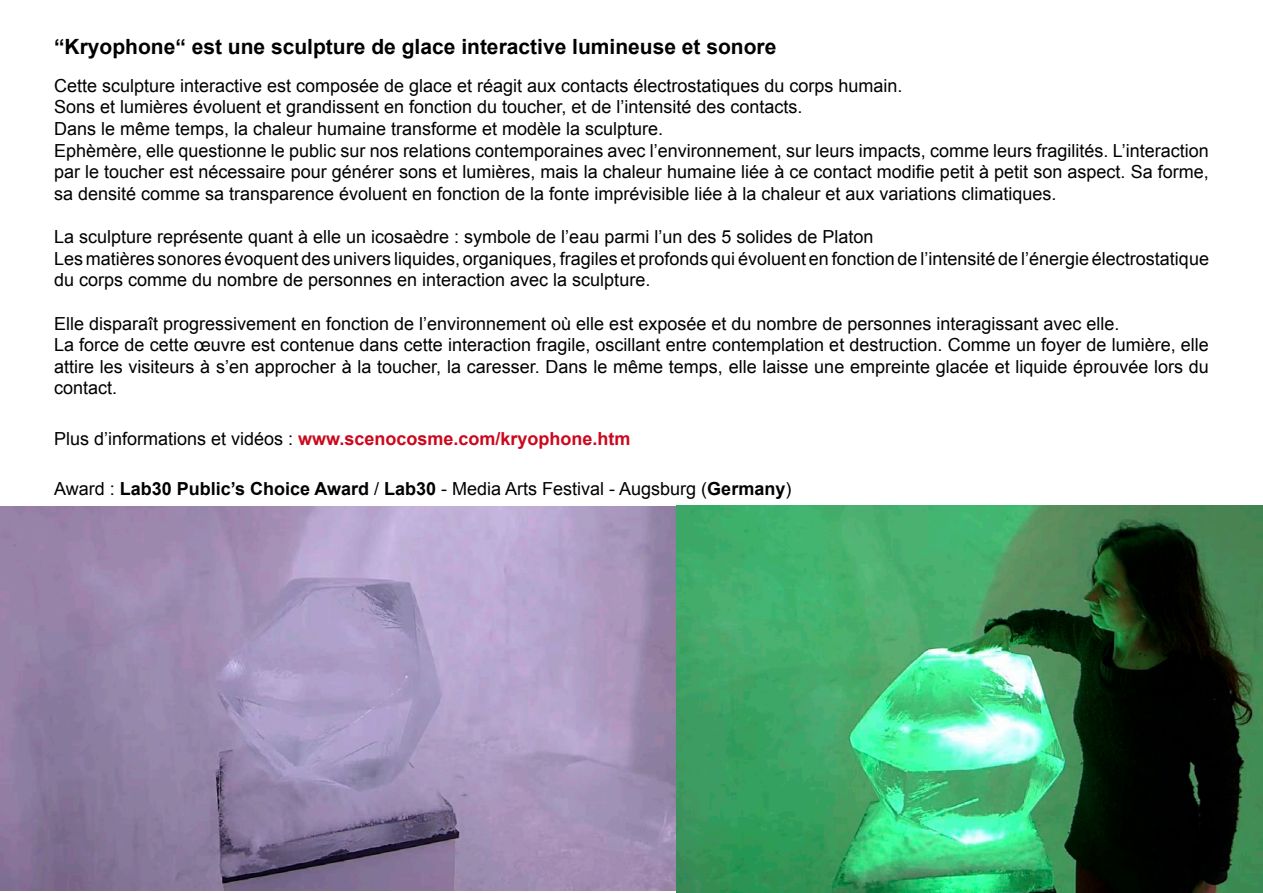
<style>
.page{position:relative;width:1263px;height:893px;background:#fff}
.page>*{position:absolute;margin:0;border:0;box-sizing:border-box;transform-origin:0 0}
.t1{font:700 21px "Arial";color:#000}
.t2{font:18px/21.6px "Arial";color:#000;text-align:justify}
.t3{font:700 18px "Arial";color:#cc071d}
.s1{font-weight:400;color:#000}
.s2{font-weight:700}
</style>
<div class="page">
<img style="left:0;top:506px;width:677px;height:385px">
<img style="left:677px;top:506px;width:586px;height:387px">
<p class="t1" style="left:54px;top:32px;width:724px">“Kryophone“ est une sculpture de glace interactive lumineuse et sonore</p>
<p class="t2" style="left:54px;top:75px;width:850px">Cette sculpture interactive est composée de glace et réagit aux contacts électrostatiques du corps humain.</p>
<p class="t2" style="left:54px;top:97px;width:750px">Sons et lumières évoluent et grandissent en fonction du toucher, et de l’intensité des contacts.</p>
<p class="t2" style="left:54px;top:118px;width:611px">Dans le même temps, la chaleur humaine transforme et modèle la sculpture.</p>
<p class="t2" style="left:54px;top:140px;width:1156px">Ephèmère, elle questionne le public sur nos relations contemporaines avec l’environnement, sur leurs impacts, comme leurs fragilités. L’interaction par le toucher est nécessaire pour générer sons et lumières, mais la chaleur humaine liée à ce contact modifie petit à petit son aspect. Sa forme, sa densité comme sa transparence évoluent en fonction de la fonte imprévisible liée à la chaleur et aux variations climatiques.</p>
<p class="t2" style="left:54px;top:226px;width:821px">La sculpture représente quant à elle un icosaèdre : symbole de l’eau parmi l’un des 5 solides de Platon</p>
<p class="t2" style="left:54px;top:248px;width:1156px">Les matières sonores évoquent des univers liquides, organiques, fragiles et profonds qui évoluent en fonction de l’intensité de l’énergie électrostatique du corps comme du nombre de personnes en interaction avec la sculpture.</p>
<p class="t2" style="left:54px;top:313px;width:1067px">Elle disparaît progressivement en fonction de l’environnement où elle est exposée et du nombre de personnes interagissant avec elle.</p>
<p class="t2" style="left:54px;top:334px;width:1156px">La force de cette œuvre est contenue dans cette interaction fragile, oscillant entre contemplation et destruction. Comme un foyer de lumière, elle attire les visiteurs à s’en approcher à la toucher, la caresser. Dans le même temps, elle laisse une empreinte glacée et liquide éprouvée lors du contact.</p>
<p class="t3" style="left:54px;top:427px;width:578px"><span class="s1">Plus d’informations et vidéos :</span> www.scenocosme.com/kryophone.htm</p>
<p class="t2" style="left:54px;top:478px;width:739px">Award : <span class="s2">Lab30 Public’s Choice Award</span> / <span class="s2">Lab30</span> - Media Arts Festival - Augsburg (<span class="s2">Germany</span>)</p>
</div>
